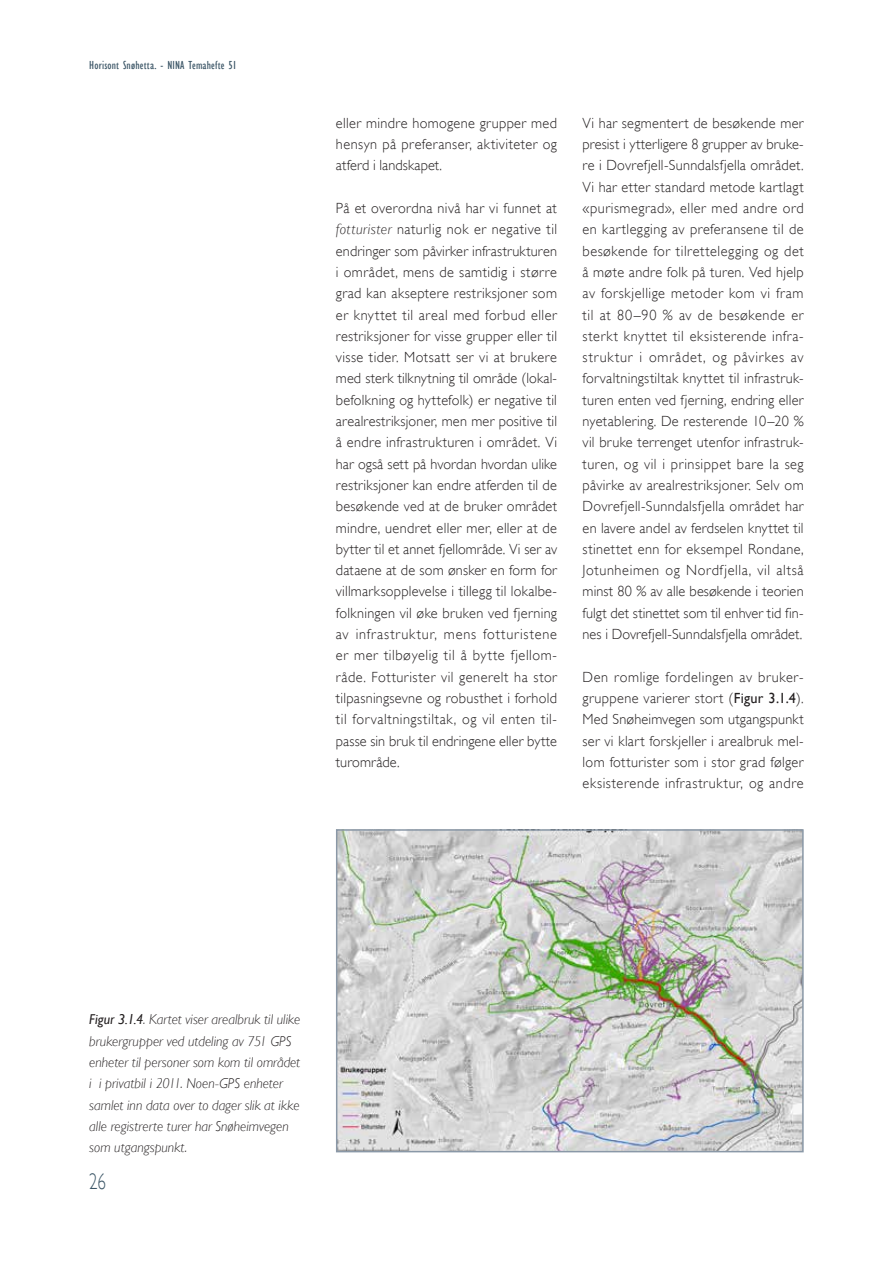
<style>
.page{position:relative;width:893px;height:1263px;background:#fff}
.page>*{position:absolute;margin:0;border:0;box-sizing:border-box;transform-origin:0 0}
.t1{font:300 22.5px "Gill Sans";color:#3b5566;scale:.75 1}
.brødtekst_2013{font:300 14.7px/21.3px "Gill Sans";letter-spacing:.02em;color:#231f20;text-align:justify}
.figurtekst_2013{font:italic 300 14.25px/21.3px "Gill Sans";color:#231f20}
.t2{font:condensed 12px "Gill Sans";letter-spacing:.015em;color:#3b5566}
.s1{font-style:italic}
.s2{font-weight:400}
</style>
<div class="page">
<img style="left:339px;top:832px;width:462px;height:317px">
<div style="left:336px;top:829px;width:468px;height:323px;border:2px solid #8a98a7"></div>
<p class="t2" style="left:89px;top:58px;width:149px">Horisont Snøhetta. - NINA Temahefte 51</p>
<p class="brødtekst_2013" style="left:336px;top:112px;width:223px">eller mindre homogene grupper med hensyn på preferanser, aktiviteter og atferd i landskapet.</p>
<p class="brødtekst_2013" style="left:336px;top:197px;width:223px">På et overordna nivå har vi funnet at <span class="s1">fotturister</span> naturlig nok er negative til endringer som påvirker infrastrukturen i området, mens de samtidig i større grad kan akseptere restriksjoner som er knyttet til areal med forbud eller restriksjoner for visse grupper eller til visse tider. Motsatt ser vi at brukere med sterk tilknytning til område (lokal&shy;befolkning og hyttefolk) er negative til arealrestriksjoner, men mer positive til å endre infrastrukturen i området. Vi har også sett på hvordan hvordan ulike restriksjoner kan endre atferden til de besøkende ved at de bruker området mindre, uendret eller mer, eller at de bytter til et annet fjellområde. Vi ser av dataene at de som ønsker en form for villmarksopplevelse i tillegg til lokalbe&shy;folkningen vil øke bruken ved fjerning av infrastruktur, mens fotturistene er mer tilbøyelig til å bytte fjellom&shy;råde. Fotturister vil generelt ha stor tilpasningsevne og robusthet i forhold til forvaltningstiltak, og vil enten til&shy;passe sin bruk til endringene eller bytte turområde.</p>
<p class="brødtekst_2013" style="left:583px;top:112px;width:223px">Vi har segmentert de besøkende mer presist i ytterligere 8 grupper av bruke&shy;re i Dovrefjell-Sunndalsfjella området.<br>Vi har etter standard metode kartlagt «purismegrad», eller med andre ord en kartlegging av preferansene til de besøkende for tilrettelegging og det å møte andre folk på turen. Ved hjelp av forskjellige metoder kom vi fram til at 80–90 % av de besøkende er sterkt knyttet til eksisterende infra&shy;struktur i området, og påvirkes av forvaltningstiltak knyttet til infrastruk&shy;turen enten ved fjerning, endring eller nyetablering. De resterende 10–20 % vil bruke terrenget utenfor infrastruk&shy;turen, og vil i prinsippet bare la seg påvirke av arealrestriksjoner. Selv om Dovrefjell-Sunndalsfjella området har en lavere andel av ferdselen knyttet til stinettet enn for eksempel Rondane, Jotunheimen og Nordfjella, vil altså minst 80 % av alle besøkende i teorien fulgt det stinettet som til enhver tid fin&shy;nes i Dovrefjell-Sunndalsfjella området.</p>
<p class="brødtekst_2013" style="left:583px;top:666px;width:223px">Den romlige fordelingen av bruker&shy;gruppene varierer stort (<span class="s2">Figur 3.1.4</span>).<br>Med Snøheimvegen som utgangspunkt ser vi klart forskjeller i arealbruk mel&shy;lom fotturister som i stor grad følger eksisterende infrastruktur, og andre</p>
<p class="figurtekst_2013" style="left:89px;top:1009px;width:212px"><span class="s2">Figur 3.1.4</span>. Kartet viser arealbruk til ulike brukergrupper ved utdeling av 751 GPS enheter til personer som kom til området i i privatbil i 2011. Noen-GPS enheter samlet inn data over to dager slik at ikke alle registrerte turer har Snøheimvegen som utgangspunkt.</p>
<h1 class="t1" style="left:89px;top:1168px;width:23px">26</h1>
</div>
